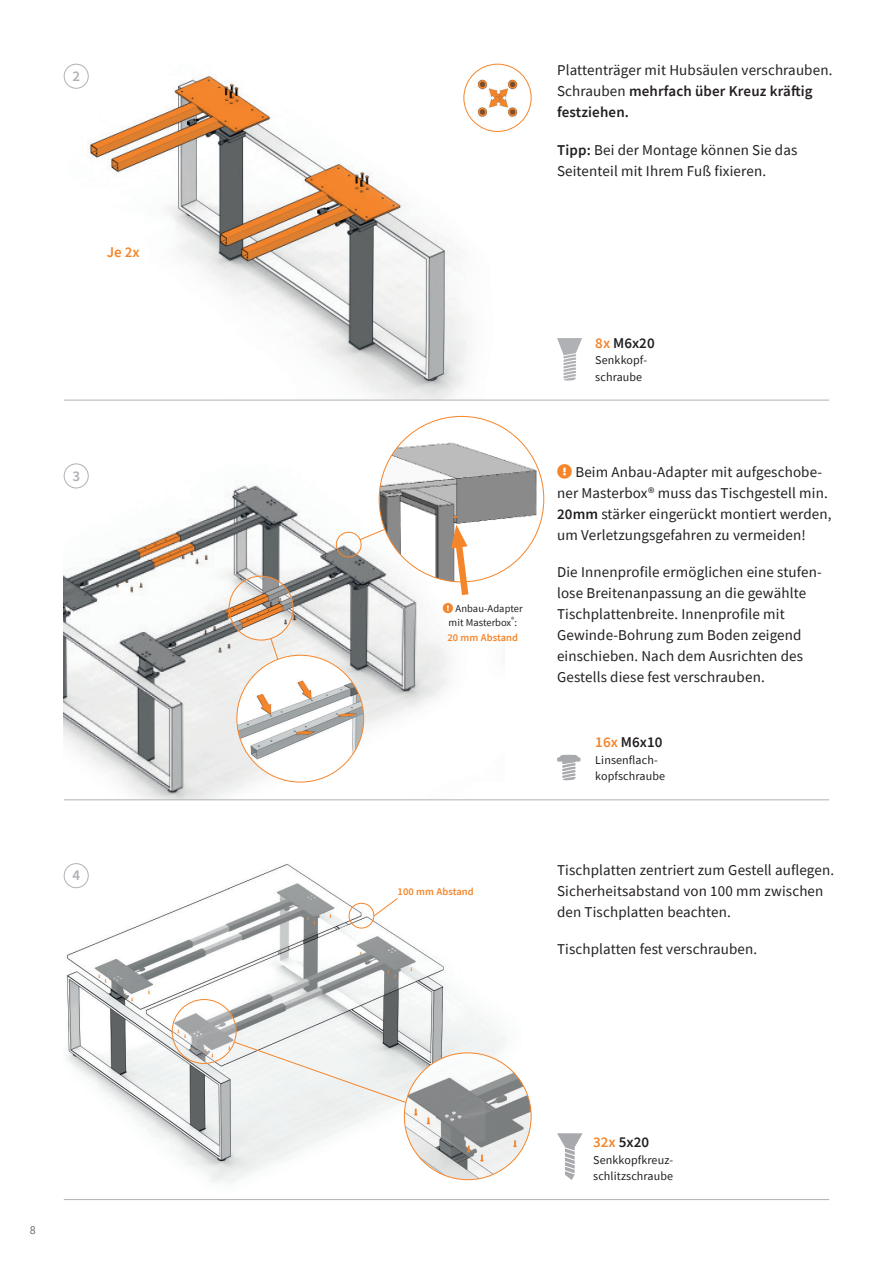
<style>
.page{position:relative;width:893px;height:1263px;background:#fff}
.page>*{position:absolute;margin:0;border:0;box-sizing:border-box;transform-origin:0 0}
.t1{font:15px/21px "Source Sans Pro";letter-spacing:.01em;color:#231f20}
.t2{font:600 15px "Source Sans Pro";color:#231f20}
.t3{font:600 15px "Source Sans Pro";color:#f5852a}
.t4{font:600 15px "Source Sans Pro";color:#b0b1b5}
.t5{font:12px/16.5px "Source Sans Pro";letter-spacing:.01em;color:#231f20}
.t6{font:12px "Source Sans Pro";color:#6b6b6e}
.t7{font:10.5px/14.7px "Source Sans Pro";color:#231f20}
.t8{font:600 10.5px "Source Sans Pro";letter-spacing:.01em;color:#f5852a}
.s1{font-weight:600}
.s2{font-weight:600;color:#f5852a}
.s3{color:#f5852a}
</style>
<div class="page">
<img style="left:64px;top:863px;width:458px;height:320px">
<img style="left:64px;top:464px;width:385px;height:335px">
<img style="left:64px;top:64px;width:443px;height:336px">
<div style="left:64px;top:64px;width:24px;height:24px;background:#fff;border-radius:50%"></div>
<div style="left:64px;top:64px;width:25px;height:25px;border:1px solid #b0b1b5;border-radius:50%"></div>
<div style="left:64px;top:463px;width:25px;height:25px;border:1px solid #b0b1b5;border-radius:50%"></div>
<div style="left:64px;top:864px;width:24px;height:24px;background:#fff;border-radius:50%"></div>
<div style="left:64px;top:863px;width:25px;height:25px;border:1px solid #b0b1b5;border-radius:50%"></div>
<hr style="left:64px;top:400px;width:765px;height:1px;background:#b0b1b5">
<hr style="left:64px;top:799px;width:765px;height:1px;background:#b0b1b5">
<hr style="left:64px;top:1199px;width:765px;height:1px;background:#b0b1b5">
<svg style="left:557px;top:338px;width:25px;height:43px"></svg>
<img style="left:464px;top:64px;width:67px;height:67px;border-radius:34px">
<div style="left:463px;top:64px;width:68px;height:68px;border:1px solid #f5852a;border-radius:50%"></div>
<svg style="left:557px;top:1133px;width:26px;height:47px"></svg>
<svg style="left:557px;top:755px;width:24px;height:26px"></svg>
<svg style="left:260px;top:608px;width:39px;height:47px"></svg>
<img style="left:237px;top:655px;width:127px;height:124px">
<img style="left:229px;top:576px;width:64px;height:64px;border-radius:32px">
<div style="left:229px;top:576px;width:64px;height:64px;border:1px solid #f5852a;border-radius:50%"></div>
<svg style="left:203px;top:1030px;width:266px;height:95px"></svg>
<img style="left:404px;top:1053px;width:127px;height:127px;border-radius:63px">
<img style="left:172px;top:999px;width:64px;height:64px;border-radius:32px">
<div style="left:172px;top:999px;width:64px;height:65px;border:1px solid #f5852a;border-radius:50%"></div>
<div style="left:336px;top:532px;width:25px;height:25px;border:1px solid #f5852a;border-radius:50%"></div>
<div style="left:349px;top:903px;width:25px;height:25px;border:1px solid #f5852a;border-radius:50%"></div>
<svg style="left:373px;top:897px;width:26px;height:20px"></svg>
<img style="left:379px;top:416px;width:165px;height:166px">
<svg style="left:359px;top:493px;width:113px;height:120px"></svg>
<p class="t4" style="left:72px;top:66px;width:9px">2</p>
<p class="t3" style="left:107px;top:242px;width:34px">Je 2x</p>
<p class="t4" style="left:72px;top:466px;width:9px">3</p>
<p class="t4" style="left:72px;top:865px;width:9px">4</p>
<p class="t6" style="left:30px;top:1222px;width:7px">8</p>
<p class="t1" style="left:557px;top:59px;width:277px">Plattenträger mit Hubsäulen verschrauben.<br>Schrauben <span class="s1">mehrfach über Kreuz kräftig festziehen.</span></p>
<p class="t1" style="left:557px;top:139px;width:242px"><span class="s1">Tipp:</span> Bei der Montage können Sie das<br>Seitenteil mit Ihrem Fuß fixieren.</p>
<p class="t7" style="left:447px;top:601px;width:77px;text-indent:8px">Anbau-Adapter mit Masterbox<sup>®</sup>:<br><span class="s2">20 mm Abstand</span></p>
<p class="t8" style="left:398px;top:884px;width:78px">100 mm Abstand</p>
<p class="t2" style="left:595px;top:333px;width:61px"><span class="s3">8x</span> M6x20</p>
<p class="t5" style="left:595px;top:352px;width:53px">Senkkopf&shy;schraube</p>
<p class="t1" style="left:557px;top:461px;width:276px;text-indent:18px">Beim Anbau-Adapter mit aufgeschobe&shy;ner Masterbox® muss das Tischgestell min.<br><span class="s1">20mm</span> stärker eingerückt montiert werden, um Verletzungsgefahren zu vermeiden!</p>
<p class="t1" style="left:557px;top:562px;width:266px">Die Innenprofile ermöglichen eine stufen&shy;lose Breitenanpassung an die gewählte Tischplattenbreite. Innenprofile mit Gewinde-Bohrung zum Boden zeigend einschieben. Nach dem Ausrichten des Gestells diese fest verschrauben.</p>
<p class="t2" style="left:595px;top:732px;width:69px"><span class="s3">16x</span> M6x10</p>
<p class="t5" style="left:595px;top:751px;width:71px">Linsenflach&shy;kopfschraube</p>
<p class="t1" style="left:557px;top:859px;width:279px">Tischplatten zentriert zum Gestell auflegen.<br>Sicherheitsabstand von 100 mm zwischen den Tischplatten beachten.</p>
<p class="t1" style="left:557px;top:938px;width:202px">Tischplatten fest verschrauben.</p>
<p class="t2" style="left:593px;top:1132px;width:57px"><span class="s3">32x</span> 5x20</p>
<p class="t5" style="left:593px;top:1151px;width:81px">Senkkopfkreuz&shy;schlitzschraube</p>
</div>
